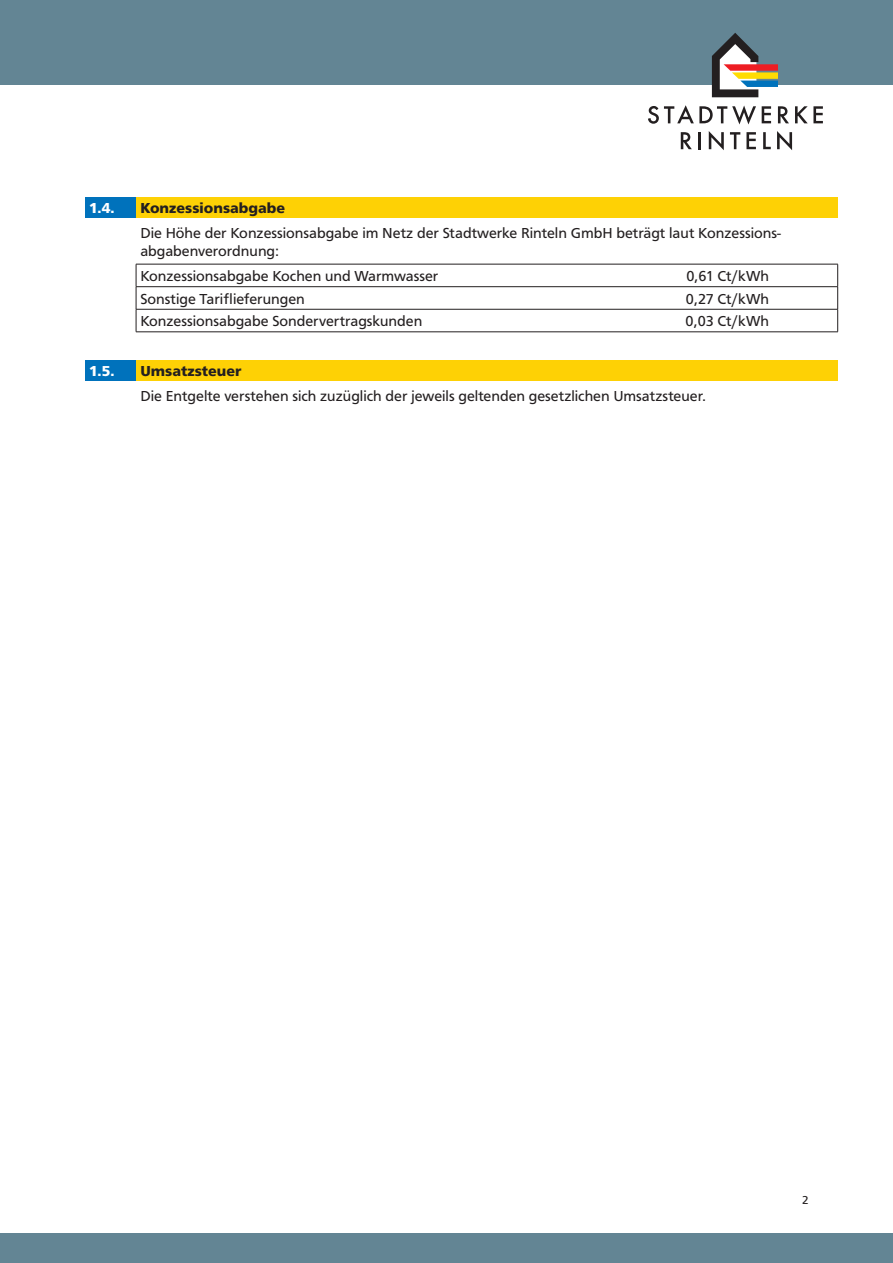
<style>
.page{position:relative;width:893px;height:1263px;background:#fff}
.page>*{position:absolute;margin:0;border:0;box-sizing:border-box;transform-origin:0 0}
.t1{font:15px/18px "Frutus T";color:#231f20}
.t2{font:700 15px "Frutus T";color:#231f20}
.t3{font:700 15px "Frutus T";color:#fff}
.t4{font:12px "Frutus T";color:#231f20}
</style>
<div class="page">
<div style="left:0;top:0;width:893px;height:85px;background:#638594"></div>
<div style="left:0;top:1233px;width:893px;height:30px;background:#638594"></div>
<svg style="left:712px;top:33px;width:66px;height:64px"></svg>
<svg style="left:648px;top:105px;width:108px;height:19px"></svg>
<svg style="left:762px;top:106px;width:9px;height:17px"></svg>
<svg style="left:778px;top:106px;width:11px;height:17px"></svg>
<svg style="left:795px;top:106px;width:28px;height:17px"></svg>
<svg style="left:681px;top:132px;width:11px;height:17px"></svg>
<hr style="left:698px;top:132px;width:3px;height:17px;background:#231f20">
<svg style="left:709px;top:131px;width:15px;height:19px"></svg>
<svg style="left:730px;top:132px;width:10px;height:17px"></svg>
<svg style="left:746px;top:132px;width:10px;height:17px"></svg>
<svg style="left:763px;top:132px;width:8px;height:17px"></svg>
<svg style="left:777px;top:131px;width:15px;height:19px"></svg>
<div style="left:85px;top:197px;width:51px;height:20px;background:#0072bc"></div>
<div style="left:136px;top:197px;width:702px;height:20px;background:#fed105"></div>
<hr style="left:136px;top:264px;width:702px;height:1px;background:#231f20">
<hr style="left:136px;top:286px;width:702px;height:1px;background:#231f20">
<hr style="left:136px;top:309px;width:702px;height:1px;background:#231f20">
<svg style="left:136px;top:264px;width:1px;height:68px"></svg>
<svg style="left:837px;top:264px;width:1px;height:68px"></svg>
<hr style="left:136px;top:332px;width:702px;height:1px;background:#231f20">
<div style="left:85px;top:360px;width:51px;height:20px;background:#0072bc"></div>
<div style="left:136px;top:360px;width:702px;height:20px;background:#fed105"></div>
<p class="t3" style="left:89px;top:199px;width:27px">1.4.</p>
<p class="t2" style="left:140px;top:199px;width:146px">Konzessionsabgabe</p>
<p class="t1" style="left:140px;top:223px;width:642px">Die Höhe der Konzessionsabgabe im Netz der Stadtwerke Rinteln GmbH beträgt laut Konzessions&shy;abgabenverordnung:</p>
<p class="t1" style="left:140px;top:267px;width:299px">Konzessionsabgabe Kochen und Warmwasser</p>
<p class="t1" style="left:686px;top:267px;width:84px">0,61 Ct/kWh</p>
<p class="t1" style="left:140px;top:290px;width:166px">Sonstige Tariflieferungen</p>
<p class="t1" style="left:686px;top:290px;width:84px">0,27 Ct/kWh</p>
<p class="t1" style="left:140px;top:312px;width:283px">Konzessionsabgabe Sondervertragskunden</p>
<p class="t1" style="left:686px;top:312px;width:85px">0,03 Ct/kWh</p>
<p class="t3" style="left:89px;top:362px;width:27px">1.5.</p>
<p class="t2" style="left:140px;top:362px;width:103px">Umsatzsteuer</p>
<p class="t1" style="left:140px;top:386px;width:567px">Die Entgelte verstehen sich zuzüglich der jeweils geltenden gesetzlichen Umsatzsteuer.</p>
<p class="t4" style="left:802px;top:1193px;width:8px">2</p>
</div>
